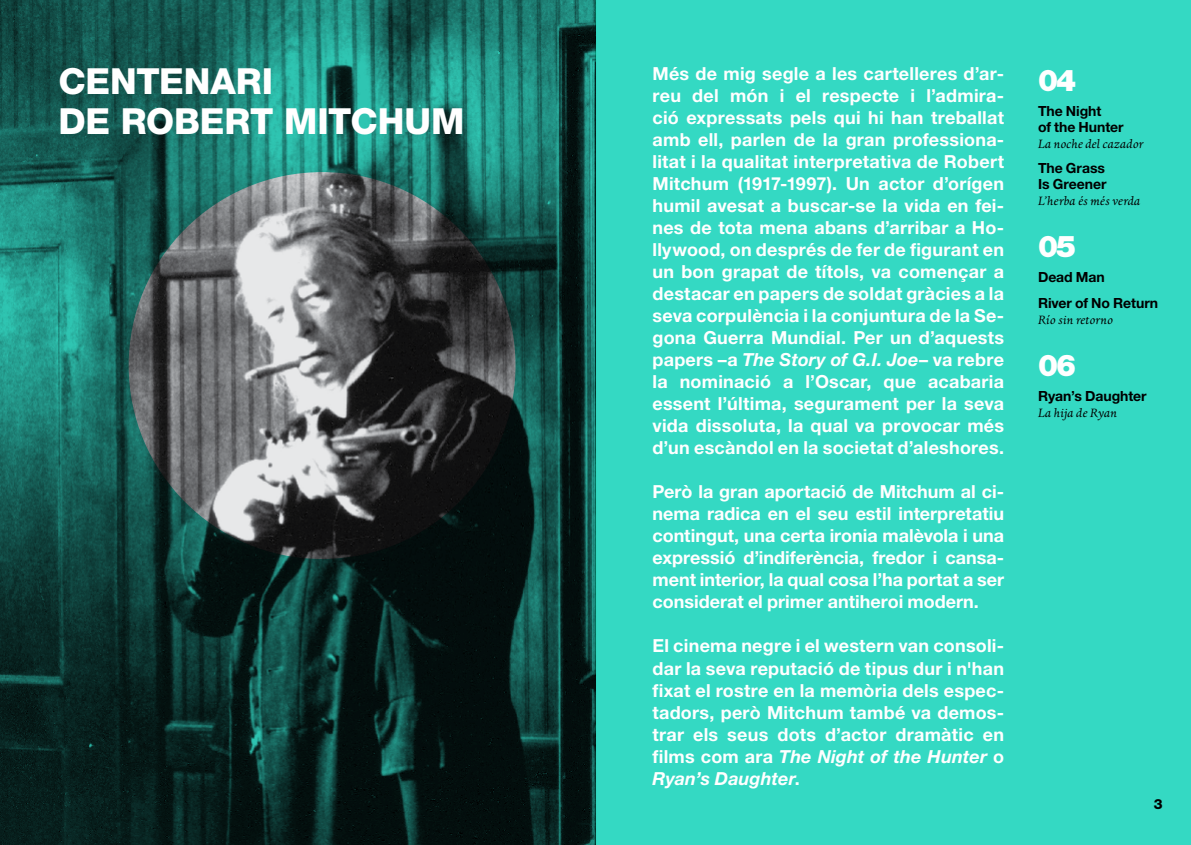
<style>
.page{position:relative;width:1191px;height:845px;background:#fff}
.page>*{position:absolute;margin:0;border:0;box-sizing:border-box;transform-origin:0 0}
.t1{font:800 36px/40px "Helvetica Neue LT";letter-spacing:-.005em;color:#fff}
.t2{font:900 30px "Helvetica Neue LT";color:#fff}
.t3{font:700 18px/22px "Helvetica Neue LT";letter-spacing:.01em;color:#fff;text-align:justify}
.t4{font:700 14px/16px "Helvetica Neue LT";letter-spacing:-.005em;color:#000}
.t5{font:italic 14px "Dante";letter-spacing:.015em;color:#000}
.t6{font:800 14px "Helvetica Neue LT";color:#000}
.s1{font-style:italic}
</style>
<div class="page">
<svg style="left:0;top:0;width:595px;height:845px;background:#234e4a"></svg>
<div style="left:595px;top:0;width:596px;height:845px;background:#34d9c3"></div>
<h1 class="t1" style="left:58px;top:61px;width:407px">CENTENARI<br>DE ROBERT MITCHUM</h1>
<p class="t3" style="left:652px;top:63px;width:353px">Més de mig segle a les cartelleres d’ar&shy;reu del món i el respecte i l’admira&shy;ció expressats pels qui hi han treballat amb ell, parlen de la gran professiona&shy;litat i la qualitat interpretativa de Robert Mitchum (1917-1997). Un actor d’orígen humil avesat a buscar-se la vida en fei&shy;nes de tota mena abans d’arribar a Ho&shy;llywood, on després de fer de figurant en un bon grapat de títols, va començar a destacar en papers de soldat gràcies a la seva corpulència i la conjuntura de la Se&shy;gona Guerra Mundial. Per un d’aquests papers –a <span class="s1">The Story of G.I. Joe</span>– va rebre la nominació a l’Oscar, que acabaria essent l’última, segurament per la seva vida dissoluta, la qual va provocar més d’un escàndol en la societat d’aleshores.</p>
<p class="t3" style="left:652px;top:481px;width:353px">Però la gran aportació de Mitchum al ci&shy;nema radica en el seu estil interpretatiu contingut, una certa ironia malèvola i una expressió d’indiferència, fredor i cansa&shy;ment interior, la qual cosa l’ha portat a ser considerat el primer antiheroi modern.</p>
<p class="t3" style="left:652px;top:634px;width:353px">El cinema negre i el western van consoli&shy;dar la seva reputació de tipus dur i n'han fixat el rostre en la memòria dels espec&shy;tadors, però Mitchum també va demos&shy;trar els seus dots d’actor dramàtic en films com ara <span class="s1">The Night of the Hunter</span> o <span class="s1">Ryan’s Daughter</span>.</p>
<h2 class="t2" style="left:1038px;top:62px;width:40px">04</h2>
<p class="t4" style="left:1038px;top:103px;width:87px">The Night<br>of the Hunter</p>
<p class="t5" style="left:1038px;top:136px;width:107px">La noche del cazador</p>
<p class="t4" style="left:1038px;top:160px;width:70px">The Grass<br>Is Greener</p>
<p class="t5" style="left:1038px;top:193px;width:104px">L’herba és més verda</p>
<h2 class="t2" style="left:1038px;top:229px;width:40px">05</h2>
<p class="t4" style="left:1038px;top:265px;width:122px;line-height:25px">Dead Man<br>River of No Return</p>
<p class="t5" style="left:1038px;top:312px;width:77px">Río sin retorno</p>
<h2 class="t2" style="left:1038px;top:347px;width:40px">06</h2>
<p class="t4" style="left:1038px;top:387px;width:110px">Ryan’s Daughter</p>
<p class="t5" style="left:1038px;top:405px;width:80px">La hija de Ryan</p>
<p class="t6" style="left:1154px;top:795px;width:10px">3</p>
</div>
